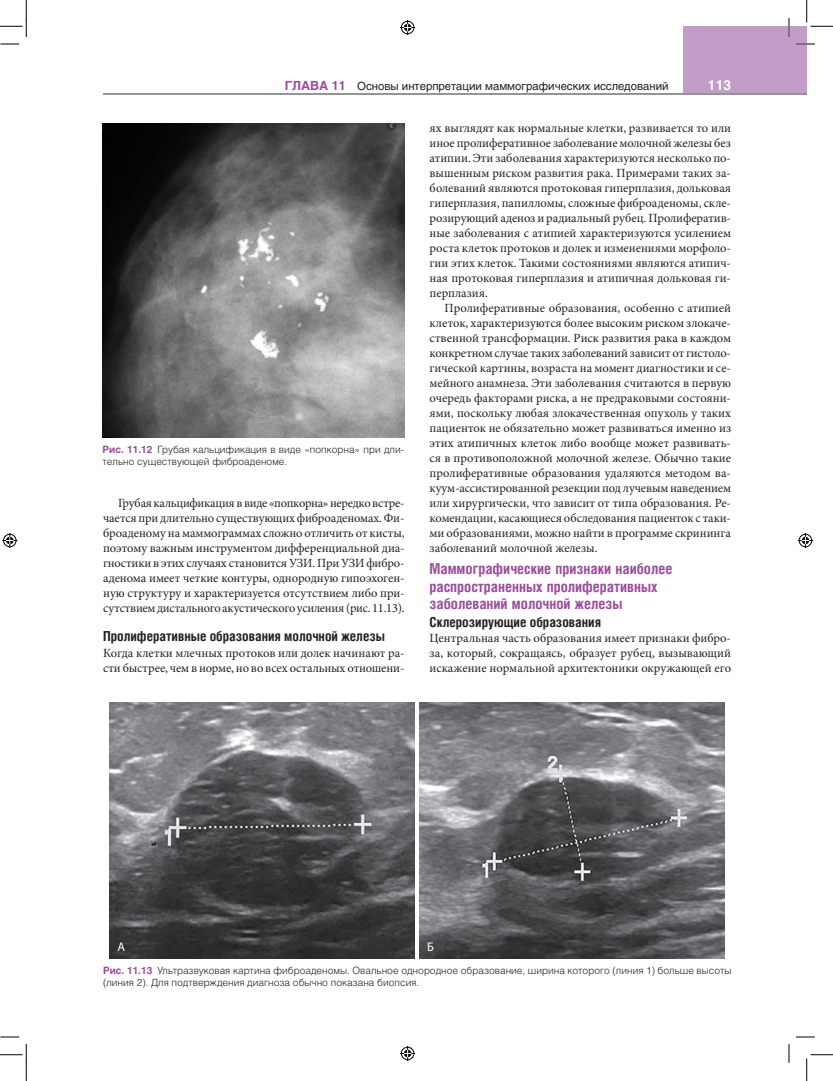
<style>
.page{position:relative;width:833px;height:1081px;background:#fff}
.page>*{position:absolute;margin:0;border:0;box-sizing:border-box;transform-origin:0 0}
.zag-2-3s{font:700 15px/17.5px "Helios Cond";color:#9a4c9d}
.zag-3{font:700 13.75px "Helios Cond";color:#231f20}
.zag-3___zag-2{font:700 13.75px "Helios Cond";color:#231f20}
.t1{font:700 13.75px "Helios";color:#fff}
.txt-2{font:12.5px/15px "Minion Pro";color:#231f20;text-align:justify}
.txt-1p{font:12.5px/15px "Minion Pro";color:#231f20;text-align:justify}
.txt_min2{font:12.5px/15px "Minion Pro";letter-spacing:-.02em;color:#231f20;text-align:justify}
.t2{font:12.5px "Myriad Pro";color:#fff}
.t3{font:11.25px "Helios";color:#231f20}
.ris_podp_L{font:300 10px/12.5px "Helios";color:#231f20}
.s1{font-weight:700;font-size:12.5px;color:#9a4c9d}
.s2{font-weight:700;color:#9a4c9d}
</style>
<div class="page">
<div style="left:683px;top:26px;width:123px;height:67px;background:#c39cc8"></div>
<hr style="left:103px;top:93px;width:703px;height:1px;background:#939598">
<img style="left:103px;top:123px;width:301px;height:314px">
<img style="left:110px;top:702px;width:304px;height:256px">
<img style="left:419px;top:702px;width:305px;height:256px">
<svg style="left:0;top:43px;width:19px;height:2px"></svg>
<svg style="left:796px;top:43px;width:18px;height:2px"></svg>
<svg style="left:0;top:1036px;width:19px;height:1px"></svg>
<svg style="left:796px;top:1036px;width:18px;height:1px"></svg>
<svg style="left:788px;top:18px;width:1px;height:19px"></svg>
<svg style="left:788px;top:1044px;width:1px;height:18px"></svg>
<svg style="left:0;top:0;width:27px;height:37px"></svg>
<svg style="left:0;top:1044px;width:27px;height:36px"></svg>
<svg style="left:806px;top:0;width:26px;height:27px"></svg>
<svg style="left:806px;top:1054px;width:26px;height:26px"></svg>
<svg style="left:400px;top:20px;width:15px;height:15px"></svg>
<svg style="left:400px;top:1046px;width:15px;height:14px"></svg>
<svg style="left:2px;top:533px;width:15px;height:15px"></svg>
<svg style="left:797px;top:533px;width:15px;height:15px"></svg>
<p class="t3" style="left:284px;top:79px;width:385px"><span class="s1">ГЛАВА 11</span> Основы интерпретации маммографических исследований</p>
<p class="t1" style="left:707px;top:77px;width:25px">113</p>
<p class="ris_podp_L" style="left:102px;top:443px;width:303px"><span class="s2">Рис. 11.12</span> Грубая кальцификация в виде «попкорна» при дли‑ тельно существующей фиброаденоме.</p>
<p class="txt_min2" style="left:103px;top:495px;width:303px;text-indent:15px">Грубая кальцификация в виде «попкорна» нередко встре‑ чается при длительно существующих фиброаденомах. Фи‑ броаденому на маммограммах сложно отличить от кисты, поэтому важным инструментом дифференциальной диа‑ гностики в этих случаях становится УЗИ. При УЗИ фибро‑ аденома имеет четкие контуры, однородную гипоэхоген‑ ную структуру и характеризуется отсутствием либо при‑ сутствием дистального акустического усиления (рис. 11.13).</p>
<p class="zag-3" style="left:103px;top:627px;width:283px">Пролиферативные образования молочной железы</p>
<p class="txt-1p" style="left:103px;top:645px;width:303px">Когда клетки млечных протоков или долек начинают ра‑ сти быстрее, чем в норме, но во всех остальных отношени‑</p>
<p class="txt-1p" style="left:429px;top:120px;width:303px">ях выглядят как нормальные клетки, развивается то или иное пролиферативное заболевание молочной железы без атипии. Эти заболевания характеризуются несколько по‑ вышенным риском развития рака. Примерами таких за‑ болеваний являются протоковая гиперплазия, дольковая гиперплазия, папилломы, сложные фиброаденомы, скле‑ розирующий аденоз и радиальный рубец. Пролифератив‑ ные заболевания с атипией характеризуются усилением роста клеток протоков и долек и изменениями морфоло‑ гии этих клеток. Такими состояниями являются атипич‑ ная протоковая гиперплазия и атипичная дольковая ги‑ перплазия.</p>
<p class="txt-2" style="left:429px;top:300px;width:303px;text-indent:15px">Пролиферативные образования, особенно с атипией клеток, характеризуются более высоким риском злокаче‑ ственной трансформации. Риск развития рака в каждом конкретном случае таких заболеваний зависит от гистоло‑ гической картины, возраста на момент диагностики и се‑ мейного анамнеза. Эти заболевания считаются в первую очередь факторами риска, а не предраковыми состояни‑ ями, поскольку любая злокачественная опухоль у таких пациенток не обязательно может развиваться именно из этих атипичных клеток либо вообще может развивать‑ ся в противоположной молочной железе. Обычно такие пролиферативные образования удаляются методом ва‑ куум‑ассистированной резекции под лучевым наведением или хирургически, что зависит от типа образования. Ре‑ комендации, касающиеся обследования пациенток с таки‑ ми образованиями, можно найти в программе скрининга заболеваний молочной железы.</p>
<p class="zag-2-3s" style="left:429px;top:559px;width:244px">Маммографические признаки наиболее распространенных пролиферативных заболеваний молочной железы</p>
<p class="zag-3___zag-2" style="left:429px;top:613px;width:173px">Склерозирующие образования</p>
<p class="txt-1p" style="left:429px;top:630px;width:303px">Центральная часть образования имеет признаки фибро‑ за, который, сокращаясь, образует рубец, вызывающий искажение нормальной архитектоники окружающей его</p>
<p class="t2" style="left:118px;top:938px;width:9px">A</p>
<p class="t2" style="left:427px;top:938px;width:8px">Б</p>
<p class="ris_podp_L" style="left:103px;top:963px;width:629px"><span class="s2">Рис. 11.13</span> Ультразвуковая картина фиброаденомы. Овальное однородное образование, ширина которого (линия 1) больше высоты (линия 2). Для подтверждения диагноза обычно показана биопсия.</p>
</div>
